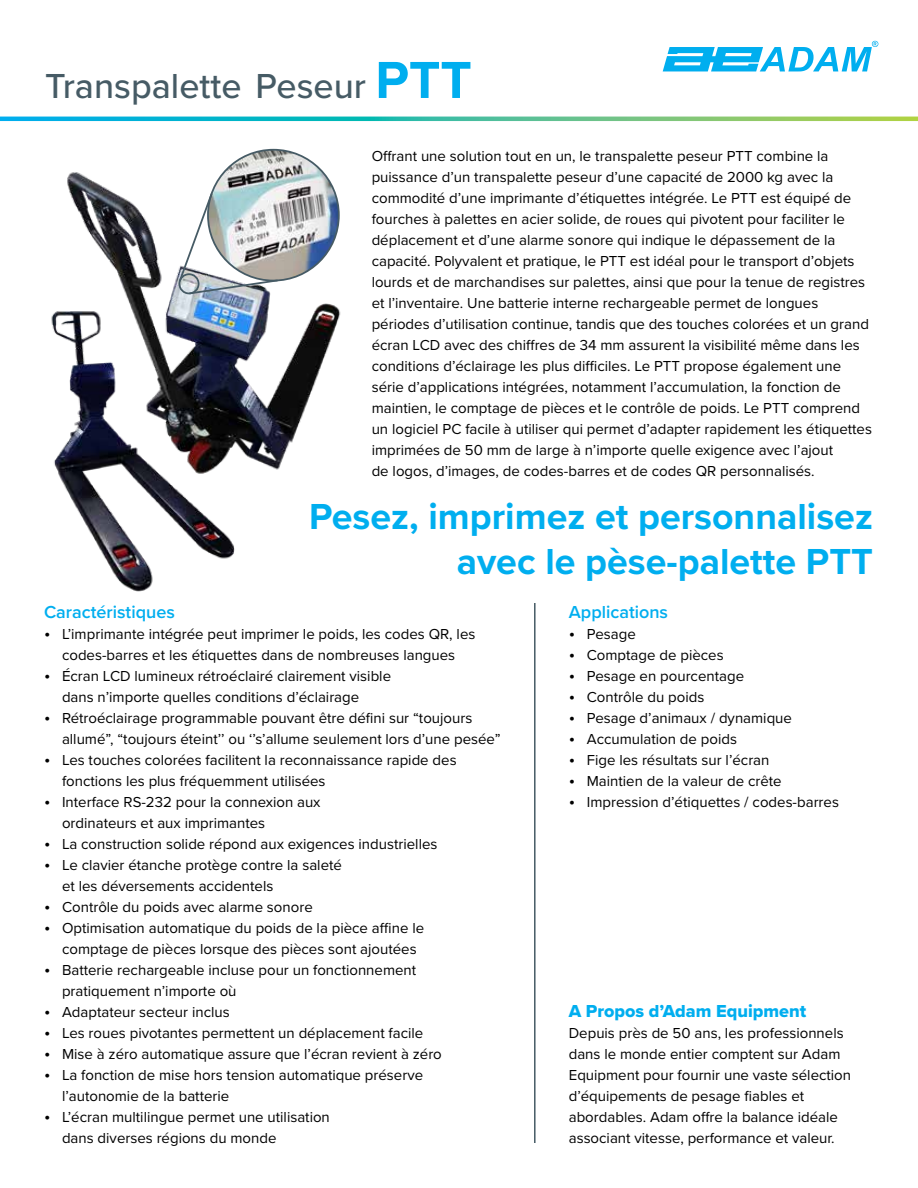
<style>
.page{position:relative;width:918px;height:1188px;background:#fff}
.page>*{position:absolute;margin:0;border:0;box-sizing:border-box;transform-origin:0 0}
.t1{font:700 37.5px/45px "Proxima Nova";color:#00aeef;text-align:right}
.t2{font:500 36px "Proxima Nova";color:#465b65}
.t3{font:600 18px "Proxima Nova";color:#00aeef}
.t4{font:18px "Proxima Nova Extrabld";color:#00aeef}
.t5{font:15px/21px "Proxima Nova";color:#000}
.s1{font-weight:700;font-size:54px;color:#00aeef}
.s2{font-size:18px}
</style>
<div class="page">
<svg style="left:0;top:117px;width:918px;height:4px;background:#43bd9e"></svg>
<svg style="left:663px;top:41px;width:215px;height:30px"></svg>
<img style="left:59px;top:477px;width:176px;height:115px">
<hr style="left:534px;top:603px;width:2px;height:540px;background:#465b65">
<img style="left:51px;top:166px;width:290px;height:311px">
<img style="left:208px;top:150px;width:131px;height:131px;border-radius:65px">
<svg style="left:178px;top:192px;width:101px;height:103px"></svg>
<div style="left:178px;top:273px;width:22px;height:21px;border:2px solid #465b65;border-radius:50%"></div>
<h2 class="t2" style="left:45px;top:59px;width:428px">Transpalette Peseur <span class="s1">PTT</span></h2>
<p class="t5" style="left:372px;top:145px;width:502px">Offrant une solution tout en un, le transpalette peseur PTT combine la puissance d’un transpalette peseur d’une capacité de 2000 kg avec la commodité d’une imprimante d’étiquettes intégrée. Le PTT est équipé de fourches à palettes en acier solide, de roues qui pivotent pour faciliter le déplacement et d’une alarme sonore qui indique le dépassement de la capacité. Polyvalent et pratique, le PTT est idéal pour le transport d’objets lourds et de marchandises sur palettes, ainsi que pour la tenue de registres et l’inventaire. Une batterie interne rechargeable permet de longues périodes d’utilisation continue, tandis que des touches colorées et un grand écran LCD avec des chiffres de 34 mm assurent la visibilité même dans les conditions d’éclairage les plus difficiles. Le PTT propose également une série d’applications intégrées, notamment l’accumulation, la fonction de maintien, le comptage de pièces et le contrôle de poids. Le PTT comprend un logiciel PC facile à utiliser qui permet d’adapter rapidement les étiquettes imprimées de 50 mm de large à n’importe quelle exigence avec l’ajout<br>de logos, d’images, de codes-barres et de codes QR personnalisés.</p>
<h1 class="t1" style="left:309px;top:494px;width:565px">Pesez, imprimez et personnalisez avec le pèse-palette PTT</h1>
<p class="t3" style="left:44px;top:599px;width:132px">Caractéristiques</p>
<p class="t5" style="left:44px;top:623px;width:433px;text-align:center"><span class="s2">•</span> L’imprimante intégrée peut imprimer le poids, les codes QR, les codes-barres et les étiquettes dans de nombreuses langues</p>
<p class="t5" style="left:62px;top:665px;width:331px;text-indent:-18px"><span class="s2">•</span> Écran LCD lumineux rétroéclairé clairement visible dans n’importe quelles conditions d’éclairage</p>
<p class="t5" style="left:62px;top:707px;width:440px;text-indent:-18px"><span class="s2">•</span> Rétroéclairage programmable pouvant être défini sur “toujours allumé”, “toujours éteint’’ ou ‘’s’allume seulement lors d’une pesée”</p>
<p class="t5" style="left:62px;top:749px;width:396px;text-indent:-18px"><span class="s2">•</span> Les touches colorées facilitent la reconnaissance rapide des fonctions les plus fréquemment utilisées</p>
<p class="t5" style="left:62px;top:791px;width:260px;text-indent:-18px"><span class="s2">•</span> Interface RS-232 pour la connexion aux ordinateurs et aux imprimantes</p>
<p class="t5" style="left:44px;top:833px;width:395px"><span class="s2">•</span> La construction solide répond aux exigences industrielles</p>
<p class="t5" style="left:62px;top:854px;width:281px;text-indent:-18px"><span class="s2">•</span> Le clavier étanche protège contre la saleté et les déversements accidentels</p>
<p class="t5" style="left:44px;top:896px;width:270px"><span class="s2">•</span> Contrôle du poids avec alarme sonore</p>
<p class="t5" style="left:62px;top:917px;width:364px;text-indent:-18px"><span class="s2">•</span> Optimisation automatique du poids de la pièce affine le comptage de pièces lorsque des pièces sont ajoutées</p>
<p class="t5" style="left:62px;top:959px;width:356px;text-indent:-18px"><span class="s2">•</span> Batterie rechargeable incluse pour un fonctionnement pratiquement n’importe où</p>
<p class="t5" style="left:44px;top:1001px;width:187px"><span class="s2">•</span> Adaptateur secteur inclus</p>
<p class="t5" style="left:44px;top:1022px;width:381px"><span class="s2">•</span> Les roues pivotantes permettent un déplacement facile</p>
<p class="t5" style="left:44px;top:1043px;width:399px"><span class="s2">•</span> Mise à zéro automatique assure que l’écran revient à zéro</p>
<p class="t5" style="left:62px;top:1064px;width:363px;text-indent:-18px"><span class="s2">•</span> La fonction de mise hors tension automatique préserve l’autonomie de la batterie</p>
<p class="t5" style="left:62px;top:1106px;width:269px;text-indent:-18px"><span class="s2">•</span> L’écran multilingue permet une utilisation dans diverses régions du monde</p>
<p class="t3" style="left:569px;top:599px;width:101px">Applications</p>
<p class="t5" style="left:569px;top:623px;width:68px"><span class="s2">•</span> Pesage</p>
<p class="t5" style="left:569px;top:644px;width:156px"><span class="s2">•</span> Comptage de pièces</p>
<p class="t5" style="left:569px;top:665px;width:177px"><span class="s2">•</span> Pesage en pourcentage</p>
<p class="t5" style="left:569px;top:686px;width:137px"><span class="s2">•</span> Contrôle du poids</p>
<p class="t5" style="left:569px;top:707px;width:225px"><span class="s2">•</span> Pesage d’animaux / dynamique</p>
<p class="t5" style="left:569px;top:728px;width:170px"><span class="s2">•</span> Accumulation de poids</p>
<p class="t5" style="left:569px;top:749px;width:202px"><span class="s2">•</span> Fige les résultats sur l’écran</p>
<p class="t5" style="left:569px;top:770px;width:214px"><span class="s2">•</span> Maintien de la valeur de crête</p>
<p class="t5" style="left:569px;top:791px;width:272px"><span class="s2">•</span> Impression d’étiquettes / codes-barres</p>
<p class="t4" style="left:569px;top:998px;width:239px">A Propos d’Adam Equipment</p>
<p class="t5" style="left:569px;top:1022px;width:284px">Depuis près de 50 ans, les professionnels dans le monde entier comptent sur Adam Equipment pour fournir une vaste sélection d’équipements de pesage fiables et abordables. Adam offre la balance idéale associant vitesse, performance et valeur.</p>
</div>
